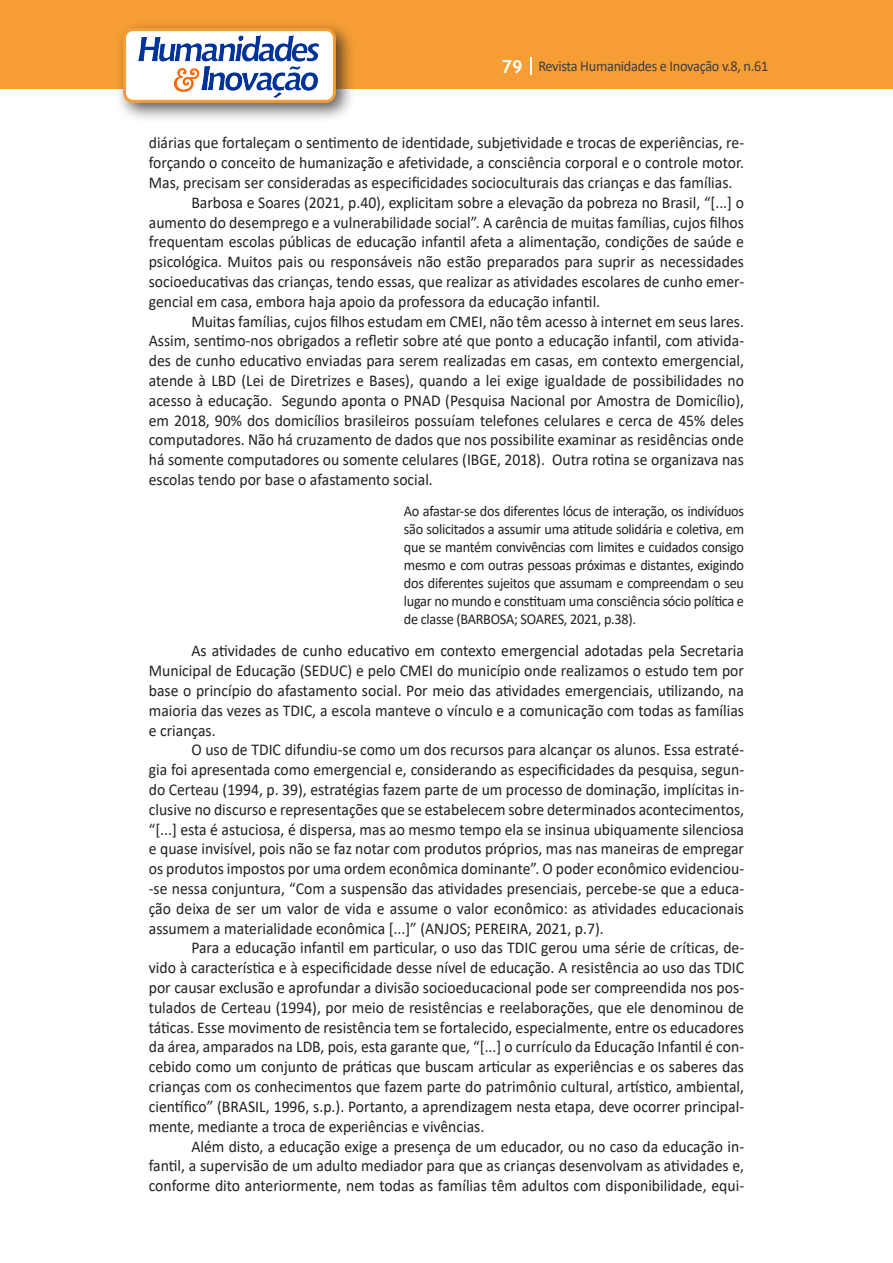
<style>
.page{position:relative;width:893px;height:1263px;background:#fff}
.page>*{position:absolute;margin:0;border:0;box-sizing:border-box;transform-origin:0 0}
.Texto{font:16.5px/19.8px "Calibri";color:#231f20;text-align:justify;scale:.95 1}
.citacao{font:15px/18px "Calibri";letter-spacing:-.02em;color:#231f20;text-align:justify;scale:.95 1}
.t1{font:15px "Calibri";letter-spacing:-.02em;color:#3e3e3f;scale:.95 1}
.s1{font-family:"Trebuchet MS";font-weight:700;font-size:18px;color:#fff}
</style>
<div class="page">
<div style="left:0;top:0;width:893px;height:88px;background:#f69e34"></div>
<svg style="left:530px;top:57px;width:2px;height:18px"></svg>
<div style="left:115px;top:20px;width:241px;height:103px;background:#231f20;opacity:.75"></div>
<div style="left:125px;top:30px;width:209px;height:71px;background:#fff;border-radius:9px"></div>
<img style="left:138px;top:35px;width:181px;height:62px">
<div style="left:123px;top:28px;width:213px;height:75px;border:3px solid #f69e34;border-radius:9px"></div>
<p class="t1" style="left:501px;top:56px;width:282px"><span class="s1">79</span> Revista Humanidades e Inovação v.8, n.61</p>
<p class="Texto" style="left:149px;top:133px;width:628px">diárias que fortaleçam o sentimento de identidade, subjetividade e trocas de experiências, re&shy;forçando o conceito de humanização e afetividade, a consciência corporal e o controle motor.<br>Mas, precisam ser consideradas as especificidades socioculturais das crianças e das famílias.</p>
<p class="Texto" style="left:149px;top:192px;width:628px;text-indent:43px">Barbosa e Soares (2021, p.40), explicitam sobre a elevação da pobreza no Brasil, “[...] o aumento do desemprego e a vulnerabilidade social”. A carência de muitas famílias, cujos filhos frequentam escolas públicas de educação infantil afeta a alimentação, condições de saúde e psicológica. Muitos pais ou responsáveis não estão preparados para suprir as necessidades socioeducativas das crianças, tendo essas, que realizar as atividades escolares de cunho emer&shy;gencial em casa, embora haja apoio da professora da educação infantil.</p>
<p class="Texto" style="left:149px;top:311px;width:628px;text-indent:43px">Muitas famílias, cujos filhos estudam em CMEI, não têm acesso à internet em seus lares.<br>Assim, sentimo-nos obrigados a refletir sobre até que ponto a educação infantil, com ativida&shy;des de cunho educativo enviadas para serem realizadas em casas, em contexto emergencial, atende à LBD (Lei de Diretrizes e Bases), quando a lei exige igualdade de possibilidades no acesso à educação. Segundo aponta o PNAD (Pesquisa Nacional por Amostra de Domicílio), em 2018, 90% dos domicílios brasileiros possuíam telefones celulares e cerca de 45% deles computadores. Não há cruzamento de dados que nos possibilite examinar as residências onde há somente computadores ou somente celulares (IBGE, 2018). Outra rotina se organizava nas escolas tendo por base o afastamento social.</p>
<p class="citacao" style="left:404px;top:501px;width:359px">Ao afastar-se dos diferentes lócus de interação, os indivíduos são solicitados a assumir uma atitude solidária e coletiva, em que se mantém convivências com limites e cuidados consigo mesmo e com outras pessoas próximas e distantes, exigindo dos diferentes sujeitos que assumam e compreendam o seu lugar no mundo e constituam uma consciência sócio política e de classe (BARBOSA; SOARES, 2021, p.38).</p>
<p class="Texto" style="left:149px;top:641px;width:628px;text-indent:43px">As atividades de cunho educativo em contexto emergencial adotadas pela Secretaria Municipal de Educação (SEDUC) e pelo CMEI do município onde realizamos o estudo tem por base o princípio do afastamento social. Por meio das atividades emergenciais, utilizando, na maioria das vezes as TDIC, a escola manteve o vínculo e a comunicação com todas as famílias e crianças.</p>
<p class="Texto" style="left:149px;top:740px;width:628px;text-indent:43px">O uso de TDIC difundiu-se como um dos recursos para alcançar os alunos. Essa estraté&shy;gia foi apresentada como emergencial e, considerando as especificidades da pesquisa, segun&shy;do Certeau (1994, p. 39), estratégias fazem parte de um processo de dominação, implícitas in&shy;clusive no discurso e representações que se estabelecem sobre determinados acontecimentos, “[...] esta é astuciosa, é dispersa, mas ao mesmo tempo ela se insinua ubiquamente silenciosa e quase invisível, pois não se faz notar com produtos próprios, mas nas maneiras de empregar os produtos impostos por uma ordem econômica dominante”. O poder econômico evidenciou--se nessa conjuntura, “Com a suspensão das atividades presenciais, percebe-se que a educa&shy;ção deixa de ser um valor de vida e assume o valor econômico: as atividades educacionais assumem a materialidade econômica [...]” (ANJOS; PEREIRA, 2021, p.7).</p>
<p class="Texto" style="left:149px;top:938px;width:628px;text-indent:43px">Para a educação infantil em particular, o uso das TDIC gerou uma série de críticas, de&shy;vido à característica e à especificidade desse nível de educação. A resistência ao uso das TDIC por causar exclusão e aprofundar a divisão socioeducacional pode ser compreendida nos pos&shy;tulados de Certeau (1994), por meio de resistências e reelaborações, que ele denominou de táticas. Esse movimento de resistência tem se fortalecido, especialmente, entre os educadores da área, amparados na LDB, pois, esta garante que, “[...] o currículo da Educação Infantil é con&shy;cebido como um conjunto de práticas que buscam articular as experiências e os saberes das crianças com os conhecimentos que fazem parte do patrimônio cultural, artístico, ambiental, científico” (BRASIL, 1996, s.p.). Portanto, a aprendizagem nesta etapa, deve ocorrer principal&shy;mente, mediante a troca de experiências e vivências.</p>
<p class="Texto" style="left:149px;top:1136px;width:628px;text-indent:43px">Além disto, a educação exige a presença de um educador, ou no caso da educação in&shy;fantil, a supervisão de um adulto mediador para que as crianças desenvolvam as atividades e, conforme dito anteriormente, nem todas as famílias têm adultos com disponibilidade, equi-</p>
</div>
